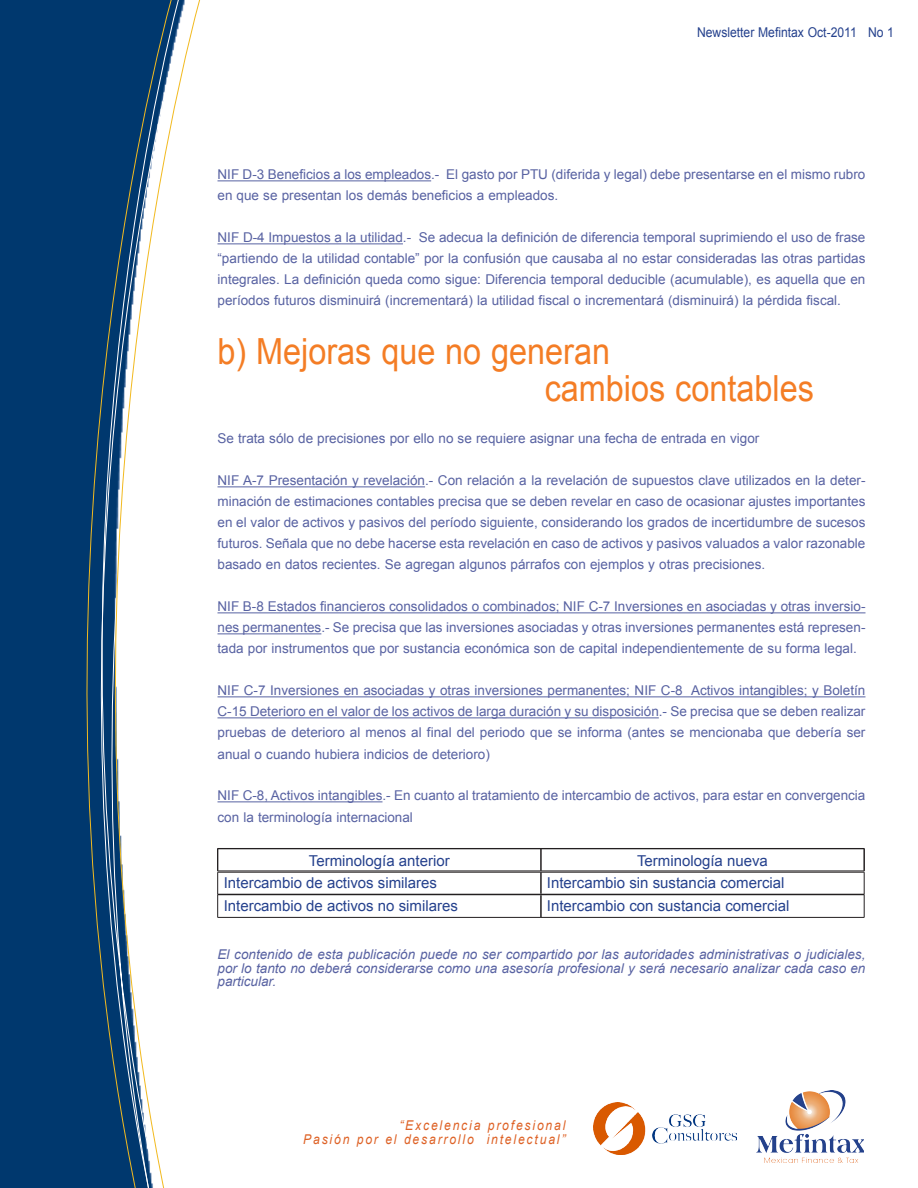
<style>
.page{position:relative;width:918px;height:1188px;background:#fff}
.page>*{position:absolute;margin:0;border:0;box-sizing:border-box;transform-origin:0 0}
.t1{font:36px/37.5px "Arial";color:#f47d25;scale:.9 1}
.t2{font:15px "Arial";color:#25418d}
.t3{font:13.5px/21px "Arial";color:#5862a2;text-align:justify}
.t4{font:italic 13.5px/13.5px "Arial";color:#5862a2;text-align:justify}
.t5{font:italic 13.5px/13.5px "Arial";letter-spacing:.15em;color:#de6226;text-align:right;scale:.9 1}
.t6{font:13.5px "Arial";color:#25418d;scale:.9 1}
</style>
<div class="page">
<img style="left:594px;top:1103px;width:143px;height:51px">
<img style="left:756px;top:1090px;width:108px;height:72px">
<div style="left:0;top:0;width:75px;height:1188px;background:#00386e"></div>
<svg style="left:75px;top:0;width:125px;height:1188px"></svg>
<hr style="left:218px;top:180px;width:213px;height:1px;background:#5862a2">
<hr style="left:218px;top:243px;width:185px;height:1px;background:#5862a2">
<hr style="left:218px;top:486px;width:207px;height:1px;background:#5862a2">
<hr style="left:218px;top:612px;width:648px;height:1px;background:#5862a2">
<hr style="left:218px;top:633px;width:103px;height:1px;background:#5862a2">
<hr style="left:218px;top:696px;width:648px;height:1px;background:#5862a2">
<hr style="left:218px;top:717px;width:441px;height:1px;background:#5862a2">
<hr style="left:218px;top:801px;width:164px;height:1px;background:#5862a2">
<hr style="left:540px;top:849px;width:2px;height:22px;background:#231f20">
<hr style="left:540px;top:872px;width:2px;height:22px;background:#231f20">
<hr style="left:218px;top:894px;width:323px;height:1px;background:#231f20">
<hr style="left:541px;top:894px;width:323px;height:1px;background:#231f20">
<hr style="left:540px;top:895px;width:2px;height:22px;background:#231f20">
<hr style="left:218px;top:917px;width:323px;height:1px;background:#231f20">
<hr style="left:541px;top:917px;width:323px;height:1px;background:#231f20">
<hr style="left:218px;top:848px;width:323px;height:1px;background:#231f20">
<hr style="left:218px;top:849px;width:323px;height:1px;background:#231f20">
<svg style="left:217px;top:849px;width:2px;height:68px"></svg>
<hr style="left:541px;top:848px;width:323px;height:1px;background:#231f20">
<hr style="left:541px;top:849px;width:323px;height:1px;background:#231f20">
<svg style="left:864px;top:849px;width:1px;height:68px"></svg>
<hr style="left:218px;top:871px;width:323px;height:1px;background:#231f20">
<hr style="left:218px;top:872px;width:323px;height:1px;background:#231f20">
<hr style="left:541px;top:871px;width:323px;height:1px;background:#231f20">
<hr style="left:541px;top:872px;width:323px;height:1px;background:#231f20">
<p class="t6" style="left:697px;top:23px;width:220px">Newsletter Mefintax Oct-2011 No 1</p>
<p class="t3" style="left:218px;top:164px;width:649px">NIF D-3 Beneficios a los empleados.- El gasto por PTU (diferida y legal) debe presentarse en el mismo rubro en que se presentan los demás beneficios a empleados.</p>
<p class="t3" style="left:218px;top:227px;width:649px">NIF D-4 Impuestos a la utilidad.- Se adecua la definición de diferencia temporal suprimiendo el uso de frase “partiendo de la utilidad contable” por la confusión que causaba al no estar consideradas las otras partidas integrales. La definición queda como sigue: Diferencia temporal deducible (acumulable), es aquella que en períodos futuros disminuirá (incrementará) la utilidad fiscal o incrementará (disminuirá) la pérdida fiscal.</p>
<h1 class="t1" style="left:545px;top:333px;width:301px;text-indent:-327px">b) Mejoras que no generan<br>cambios contables</h1>
<p class="t3" style="left:218px;top:428px;width:544px">Se trata sólo de precisiones por ello no se requiere asignar una fecha de entrada en vigor</p>
<p class="t3" style="left:218px;top:470px;width:649px">NIF A-7 Presentación y revelación.- Con relación a la revelación de supuestos clave utilizados en la deter&shy;minación de estimaciones contables precisa que se deben revelar en caso de ocasionar ajustes importantes en el valor de activos y pasivos del período siguiente, considerando los grados de incertidumbre de sucesos futuros. Señala que no debe hacerse esta revelación en caso de activos y pasivos valuados a valor razonable basado en datos recientes. Se agregan algunos párrafos con ejemplos y otras precisiones.</p>
<p class="t3" style="left:218px;top:596px;width:649px">NIF B-8 Estados financieros consolidados o combinados; NIF C-7 Inversiones en asociadas y otras inversio&shy;nes permanentes.- Se precisa que las inversiones asociadas y otras inversiones permanentes está represen&shy;tada por instrumentos que por sustancia económica son de capital independientemente de su forma legal.</p>
<p class="t3" style="left:218px;top:680px;width:650px">NIF C-7 Inversiones en asociadas y otras inversiones permanentes; NIF C-8 Activos intangibles; y Boletín C-15 Deterioro en el valor de los activos de larga duración y su disposición.- Se precisa que se deben realizar pruebas de deterioro al menos al final del periodo que se informa (antes se mencionaba que debería ser anual o cuando hubiera indicios de deterioro)</p>
<p class="t3" style="left:218px;top:785px;width:649px">NIF C-8, Activos intangibles.- En cuanto al tratamiento de intercambio de activos, para estar en convergencia con la terminología internacional</p>
<p class="t2" style="left:309px;top:850px;width:143px">Terminología anterior</p>
<p class="t2" style="left:637px;top:850px;width:132px">Terminología nueva</p>
<p class="t2" style="left:224px;top:873px;width:215px">Intercambio de activos similares</p>
<p class="t2" style="left:547px;top:873px;width:239px">Intercambio sin sustancia comercial</p>
<p class="t2" style="left:224px;top:896px;width:236px">Intercambio de activos no similares</p>
<p class="t2" style="left:547px;top:896px;width:244px">Intercambio con sustancia comercial</p>
<p class="t4" style="left:218px;top:948px;width:649px">El contenido de esta publicación puede no ser compartido por las autoridades administrativas o judiciales, por lo tanto no deberá considerarse como una asesoría profesional y será necesario analizar cada caso en particular.</p>
<p class="t5" style="left:303px;top:1119px;width:293px">“Excelencia profesional<br>Pasión por el desarrollo intelectual”</p>
</div>
